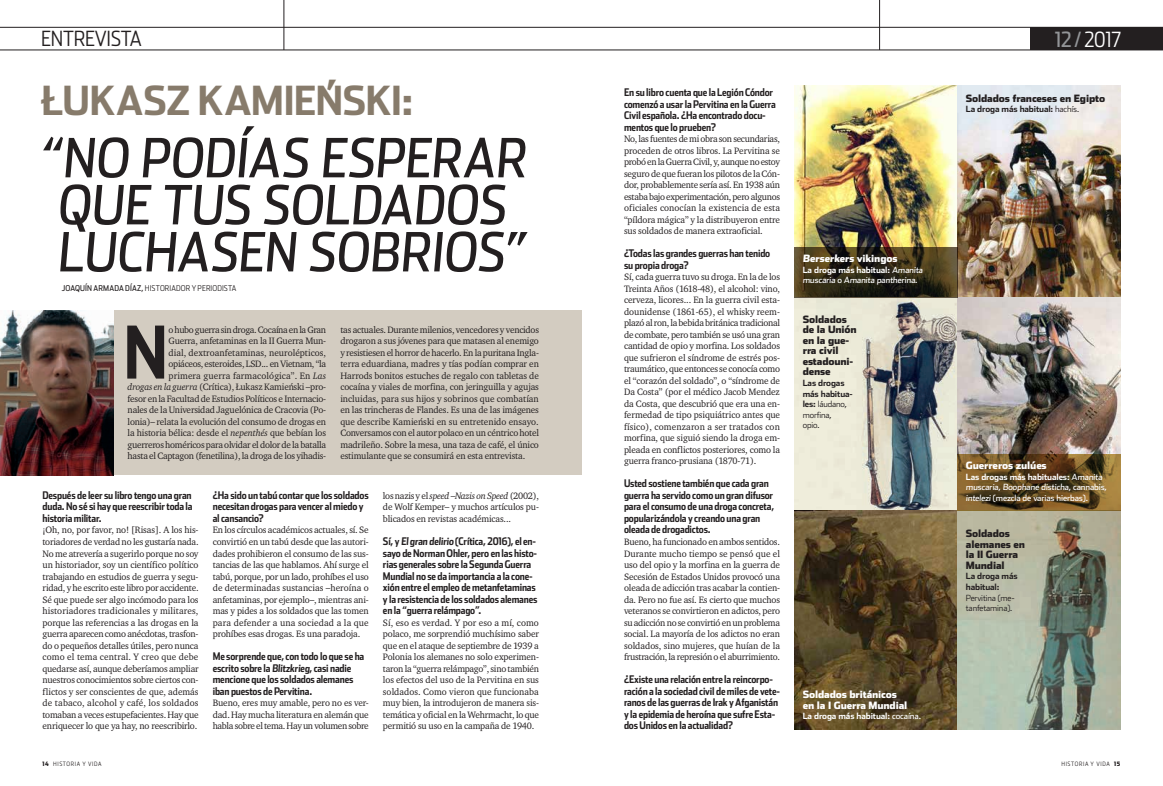
<style>
.page{position:relative;width:1163px;height:786px;background:#fff}
.page>*{position:absolute;margin:0;border:0;box-sizing:border-box;transform-origin:0 0}
.t1{font:700 72.3px "Stainless Cond";color:#231f20}
.t2{font:54px/47px "Stainless Cond";color:#231f20;text-align:center}
.t3{font:700 40px "Stainless Cond";letter-spacing:-.015em;color:#877b6b;scale:1.09 1}
.t4{font:300 21px "Stainless Cond";letter-spacing:-.01em;color:#231f20}
.t5{font:300 21px "Stainless Cond";color:#fff}
.t6{font:700 10.5px/11.5px "Stainless Cond";letter-spacing:-.015em;color:#231f20}
.t7{font:900 10px/10.5px "Stainless";letter-spacing:-.015em;color:#231f20}
.t8{font:900 10px/10.5px "Stainless";letter-spacing:-.015em;color:#fff}
.t9{font:9.5px/11.5px "Charter ITC";letter-spacing:-.02em;color:#231f20;text-align:justify}
.t10{font:8.5px/10.5px "Stainless";letter-spacing:-.015em;color:#fff}
.t11{font:700 8.5px/10.5px "Stainless";letter-spacing:-.015em;color:#231f20}
.t12{font:300 8.5px/10.5px "Stainless";letter-spacing:-.015em;color:#231f20}
.t13{font:700 8.5px "Stainless";letter-spacing:-.015em;color:#fff}
.t14{font:300 8px "Stainless Cond";letter-spacing:.02em;color:#231f20}
.t15{font:300 6px "Stainless Cond";letter-spacing:.11em;color:#231f20}
.s1{font-weight:400;color:#939598}
.s2{font-weight:400}
.s3{font-style:italic}
.s4{font-weight:700}
.s5{font-weight:300}
.s6{font-weight:900}
</style>
<div class="page">
<hr style="left:0;top:27px;width:1162px;height:1px;background:#231f20">
<hr style="left:0;top:50px;width:1162px;height:1px;background:#231f20">
<hr style="left:283px;top:0;width:1px;height:50px;background:#231f20">
<hr style="left:879px;top:0;width:1px;height:50px;background:#231f20">
<div style="left:1029px;top:27px;width:133px;height:23px;background:#231f20"></div>
<div style="left:0;top:310px;width:581px;height:165px;background:#d3ccc1"></div>
<img style="left:0;top:310px;width:113px;height:165px">
<img style="left:794px;top:85px;width:326px;height:644px">
<svg style="left:794px;top:247px;width:163px;height:51px;background:#382f1a"></svg>
<svg style="left:957px;top:454px;width:163px;height:56px;background:#694e23"></svg>
<h3 class="t4" style="left:41px;top:26px;width:102px">ENTREVISTA</h3>
<h3 class="t5" style="left:1054px;top:27px;width:68px"><span class="s1">12 /</span> 2017</h3>
<p class="t3" style="left:338px;top:98px;width:13px;rotate:-180deg">‘</p>
<p class="t2" style="left:38px;top:135px;width:495px">“NO PODÍAS ESPERAR<br>QUE TUS SOLDADOS<br>LUCHASEN SOBRIOS”</p>
<p class="t14" style="left:62px;top:283px;width:176px"><span class="s2">JOAQUÍN ARMADA DÍAZ,</span> HISTORIADOR Y PERIODISTA</p>
<p class="t3" style="left:40px;top:77px;width:343px">ŁUKASZ KAMIENSKI:</p>
<p class="t9" style="left:128px;top:323px;width:200px;text-align:right">o hubo guerra sin droga. Cocaína en la Gran<br>Guerra, anfetaminas en la II Guerra Mun-<br>dial, dextroanfetaminas, neurolépticos,<br>opiáceos, esteroides, LSD... en Vietnam, “la<br>primera guerra farmacológica”. En <span class="s3">Las<br>drogas en la guerra</span> (Crítica), Łukasz Kamien´ski –pro&shy;fesor en la Facultad de Estudios Políticos e Internacio&shy;nales de la Universidad Jaguelónica de Cracovia (Po&shy;lonia)– relata la evolución del consumo de drogas en la historia bélica: desde el <span class="s3">nepenthés</span> que bebían los guerreros homéricos para olvidar el dolor de la batalla hasta el Captagon (fenetilina), la droga de los yihadis-</p>
<p class="t9" style="left:340px;top:323px;width:200px">tas actuales. Durante milenios, vencedores y vencidos drogaron a sus jóvenes para que matasen al enemigo y resistiesen el horror de hacerlo. En la puritana Ingla&shy;terra eduardiana, madres y tías podían comprar en Harrods bonitos estuches de regalo con tabletas de cocaína y viales de morfina, con jeringuilla y agujas incluidas, para sus hijos y sobrinos que combatían en las trincheras de Flandes. Es una de las imágenes que describe Kamien´ski en su entretenido ensayo.<br>Conversamos con el autor polaco en un céntrico hotel madrileño. Sobre la mesa, una taza de café, el único estimulante que se consumirá en esta entrevista.</p>
<p class="t1" style="left:123px;top:309px;width:46px">N</p>
<p class="t6" style="left:43px;top:489px;width:152px;text-align:justify">Después de leer su libro tengo una gran duda. No sé si hay que reescribir toda la historia militar.</p>
<p class="t9" style="left:43px;top:524px;width:157px">¡Oh, no, por favor, no! [Risas]. A los his&shy;toriadores de verdad no les gustaría nada.<br>No me atrevería a sugerirlo porque no soy un historiador, soy un científico político trabajando en estudios de guerra y segu&shy;ridad, y he escrito este libro por accidente.<br>Sé que puede ser algo incómodo para los historiadores tradicionales y militares, porque las referencias a las drogas en la guerra aparecen como anécdotas, trasfon&shy;do o pequeños detalles útiles, pero nunca como el tema central. Y creo que debe quedarse así, aunque deberíamos ampliar nuestros conocimientos sobre ciertos con&shy;flictos y ser conscientes de que, además de tabaco, alcohol y café, los soldados tomaban a veces estupefacientes. Hay que enriquecer lo que ya hay, no reescribirlo.</p>
<p class="t6" style="left:213px;top:489px;width:157px">¿Ha sido un tabú contar que los soldados necesitan drogas para vencer al miedo y al cansancio?</p>
<p class="t9" style="left:213px;top:524px;width:157px">En los círculos académicos actuales, sí. Se convirtió en un tabú desde que las autori&shy;dades prohibieron el consumo de las sus&shy;tancias de las que hablamos. Ahí surge el tabú, porque, por un lado, prohíbes el uso de determinadas sustancias –heroína o anfetaminas, por ejemplo–, mientras ani&shy;mas y pides a los soldados que las tomen para defender a una sociedad a la que prohíbes esas drogas. Es una paradoja.</p>
<p class="t6" style="left:213px;top:650px;width:153px">Me sorprende que, con todo lo que se ha escrito sobre la Blitzkrieg, casi nadie mencione que los soldados alemanes iban puestos de Pervitina.</p>
<p class="t9" style="left:213px;top:696px;width:157px">Bueno, eres muy amable, pero no es ver&shy;dad. Hay mucha literatura en alemán que habla sobre el tema. Hay un volumen sobre</p>
<p class="t9" style="left:383px;top:489px;width:157px">los nazis y el <span class="s3">speed</span> –<span class="s3">Nazis on Speed</span> (2002), de Wolf Kemper– y muchos artículos pu&shy;blicados en revistas académicas...</p>
<p class="t6" style="left:383px;top:535px;width:156px">Sí, y Elgran delirio (Crítica, 2016), el en&shy;sayo de Norman Ohler, pero en las histo&shy;rias generales sobre la Segunda Guerra Mundial no se da importancia a la cone&shy;xión entre el empleo de metanfetaminas y la resistencia de los soldados alemanes en la “guerra relámpago”.</p>
<p class="t9" style="left:383px;top:616px;width:157px">Sí, eso es verdad. Y por eso a mí, como polaco, me sorprendió muchísimo saber que en el ataque de septiembre de 1939 a Polonia los alemanes no solo experimen&shy;taron la “guerra relámpago”, sino también los efectos del uso de la Pervitina en sus soldados. Como vieron que funcionaba muy bien, la introdujeron de manera sis&shy;temática y oficial en la Wehrmacht, lo que permitió su uso en la campaña de 1940.</p>
<p class="t6" style="left:624px;top:86px;width:153px">En su libro cuenta que la Legión Cóndor comenzó a usar la Pervitina en la Guerra Civil española. ¿Ha encontrado docu&shy;mentos que lo prueben?</p>
<p class="t9" style="left:624px;top:133px;width:157px">No, las fuentes de mi obra son secundarias, proceden de otros libros. La Pervitina se probó en la Guerra Civil, y, aunque no estoy seguro de que fueran los pilotos de la Cón&shy;dor, probablemente sería así. En 1938 aún estaba bajo experimentación, pero algunos oficiales conocían la existencia de esta “píldora mágica” y la distribuyeron entre sus soldados de manera extraoficial.</p>
<p class="t6" style="left:624px;top:247px;width:148px">¿Todas las grandes guerras han tenido su propia droga?</p>
<p class="t9" style="left:624px;top:271px;width:158px">Sí, cada guerra tuvo su droga. En la de los Treinta Años (1618-48), el alcohol: vino, cerveza, licores... En la guerra civil esta&shy;dounidense (1861-65), el whisky reem&shy;plazó al ron, la bebida británica tradicional de combate, pero también se usó una gran cantidad de opio y morfina. Los soldados que sufrieron el síndrome de estrés pos&shy;traumático, que entonces se conocía como el “corazón del soldado”, o “síndrome de Da Costa” (por el médico Jacob Mendez da Costa, que descubrió que era una en&shy;fermedad de tipo psiquiátrico antes que físico), comenzaron a ser tratados con morfina, que siguió siendo la droga em&shy;pleada en conflictos posteriores, como la guerra franco-prusiana (1870-71).</p>
<p class="t6" style="left:624px;top:477px;width:152px">Usted sostiene también que cada gran guerra ha servido como un gran difusor para el consumo de una droga concreta, popularizándola y creando una gran oleada de drogadictos.</p>
<p class="t9" style="left:624px;top:535px;width:157px">Bueno, ha funcionado en ambos sentidos.<br>Durante mucho tiempo se pensó que el uso del opio y la morfina en la guerra de Secesión de Estados Unidos provocó una oleada de adicción tras acabar la contien&shy;da. Pero no fue así. Es cierto que muchos veteranos se convirtieron en adictos, pero su adicción no se convirtió en un problema social. La mayoría de los adictos no eran soldados, sino mujeres, que huían de la frustración, la represión o el aburrimiento.</p>
<p class="t6" style="left:624px;top:673px;width:157px">¿Existe una relación entre la reincorpo&shy;ración a la sociedad civil de miles de vete&shy;ranos de las guerras de Irak y Afganistán y la epidemia de heroína que sufre Esta&shy;dos Unidos en la actualidad?</p>
<p class="t8" style="left:802px;top:253px;width:96px">Berserkers vikingos</p>
<p class="t10" style="left:802px;top:264px;width:123px"><span class="s4">La droga más habitual:</span> Amanita muscaria o Amanita pantherina.</p>
<p class="t7" style="left:802px;top:314px;width:56px">Soldados de la Unión en la gue&shy;rra civil estadouni&shy;dense</p>
<p class="t11" style="left:802px;top:377px;width:52px">Las drogas más habitua&shy;les: <span class="s5">láudano, morfina,<br>opio.</span></p>
<p class="t8" style="left:802px;top:689px;width:106px">Soldados británicos en la I Guerra Mundial</p>
<p class="t13" style="left:802px;top:710px;width:120px">La droga más habitual: <span class="s2">cocaína.</span></p>
<p class="t7" style="left:965px;top:93px;width:141px">Soldados franceses en Egipto</p>
<p class="t11" style="left:965px;top:104px;width:115px">La droga más habitual: <span class="s5">hachís.</span></p>
<p class="t8" style="left:965px;top:460px;width:82px">Guerreros zulúes</p>
<p class="t10" style="left:965px;top:471px;width:143px"><span class="s4">Las drogas más habituales:</span> Amanita muscaria, Boophane disticha, cannabis, intelezi (mezcla de varias hierbas).</p>
<p class="t7" style="left:965px;top:528px;width:61px">Soldados alemanes en la II Guerra<br>Mundial</p>
<p class="t12" style="left:965px;top:571px;width:53px"><span class="s4">La droga más habitual:<br></span>Pervitina (me&shy;tanfetamina).</p>
<p class="t15" style="left:43px;top:759px;width:60px"><span class="s6">14</span> HISTORIA Y VIDA</p>
<p class="t15" style="left:1061px;top:759px;width:61px">HISTORIA Y VIDA <span class="s6">15</span></p>
</div>
